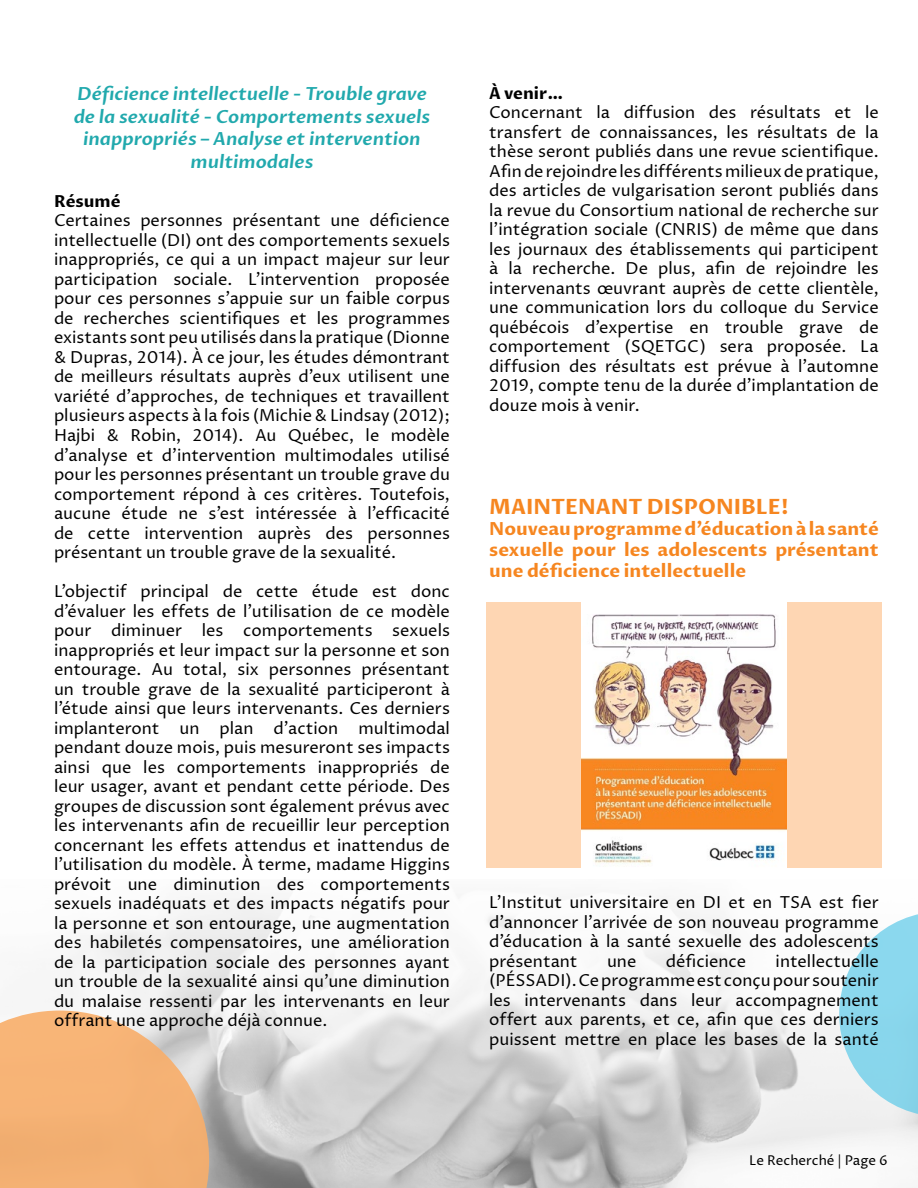
<style>
.page{position:relative;width:918px;height:1188px;background:#fff}
.page>*{position:absolute;margin:0;border:0;box-sizing:border-box;transform-origin:0 0}
.t1{font:700 21px "Proza Libre";color:#f68620}
.t2{font:italic 600 18px/22.5px "Proza Libre";color:#21a9ad;text-align:center}
.t3{font:700 18px/21px "Proza Libre";color:#f68620;text-align:justify}
.t4{font:16.5px/19.5px "Proza Libre";color:#000;text-align:justify}
.t5{font:700 16.5px "Proza Libre";color:#000}
.t6{font:13.5px "Proza Libre";color:#000}
</style>
<div class="page">
<svg style="left:0;top:899px;width:918px;height:289px"></svg>
<div style="left:486px;top:603px;width:396px;height:265px;background:#fed6b3"></div>
<img style="left:581px;top:603px;width:206px;height:265px">
<p class="t2" style="left:74px;top:83px;width:358px">Déficience intellectuelle - Trouble grave de la sexualité - Comportements sexuels inappropriés – Analyse et intervention multimodales</p>
<p class="t5" style="left:54px;top:191px;width:68px">Résumé</p>
<p class="t4" style="left:54px;top:211px;width:398px">Certaines personnes présentant une déficience intellectuelle (DI) ont des comportements sexuels inappropriés, ce qui a un impact majeur sur leur participation sociale. L’intervention proposée pour ces personnes s’appuie sur un faible corpus de recherches scientifiques et les programmes existants sont peu utilisés dans la pratique (Dionne &amp; Dupras, 2014). À ce jour, les études démontrant de meilleurs résultats auprès d’eux utilisent une variété d’approches, de techniques et travaillent plusieurs aspects à la fois (Michie &amp; Lindsay (2012); Hajbi &amp; Robin, 2014). Au Québec, le modèle d’analyse et d’intervention multimodales utilisé pour les personnes présentant un trouble grave du comportement répond à ces critères. Toutefois, aucune étude ne s’est intéressée à l’efficacité de cette intervention auprès des personnes présentant un trouble grave de la sexualité.</p>
<p class="t4" style="left:54px;top:582px;width:398px">L’objectif principal de cette étude est donc d’évaluer les effets de l’utilisation de ce modèle pour diminuer les comportements sexuels inappropriés et leur impact sur la personne et son entourage. Au total, six personnes présentant un trouble grave de la sexualité participeront à l’étude ainsi que leurs intervenants. Ces derniers implanteront un plan d’action multimodal pendant douze mois, puis mesureront ses impacts ainsi que les comportements inappropriés de leur usager, avant et pendant cette période. Des groupes de discussion sont également prévus avec les intervenants afin de recueillir leur perception concernant les effets attendus et inattendus de l’utilisation du modèle. À terme, madame Higgins prévoit une diminution des comportements sexuels inadéquats et des impacts négatifs pour la personne et son entourage, une augmentation des habiletés compensatoires, une amélioration de la participation sociale des personnes ayant un trouble de la sexualité ainsi qu’une diminution du malaise ressenti par les intervenants en leur offrant une approche déjà connue.</p>
<p class="t5" style="left:489px;top:83px;width:75px">À venir…</p>
<p class="t4" style="left:489px;top:103px;width:391px">Concernant la diffusion des résultats et le transfert de connaissances, les résultats de la thèse seront publiés dans une revue scientifique.<br>Afin de rejoindre les différents milieux de pratique, des articles de vulgarisation seront publiés dans la revue du Consortium national de recherche sur l’intégration sociale (CNRIS) de même que dans les journaux des établissements qui participent à la recherche. De plus, afin de rejoindre les intervenants œuvrant auprès de cette clientèle, une communication lors du colloque du Service québécois d’expertise en trouble grave de comportement (SQETGC) sera proposée. La diffusion des résultats est prévue à l’automne 2019, compte tenu de la durée d’implantation de douze mois à venir.</p>
<p class="t1" style="left:489px;top:494px;width:301px">MAINTENANT DISPONIBLE!</p>
<p class="t3" style="left:489px;top:519px;width:391px">Nouveau programme d’éducation à la santé sexuelle pour les adolescents présentant une déficience intellectuelle</p>
<p class="t4" style="left:489px;top:893px;width:391px">L’Institut universitaire en DI et en TSA est fier d’annoncer l’arrivée de son nouveau programme d’éducation à la santé sexuelle des adolescents présentant</p>
<p class="t4" style="left:607px;top:952px;width:31px">une</p>
<p class="t4" style="left:666px;top:952px;width:82px">déficience</p>
<p class="t4" style="left:489px;top:952px;width:391px;text-indent:286px">intellectuelle (PÉSSADI). Ce programme est conçu pour soutenir les intervenants dans leur accompagnement offert aux parents, et ce, afin que ces derniers puissent mettre en place les bases de la santé</p>
<p class="t6" style="left:749px;top:1153px;width:140px">Le Recherché | Page 6</p>
</div>
